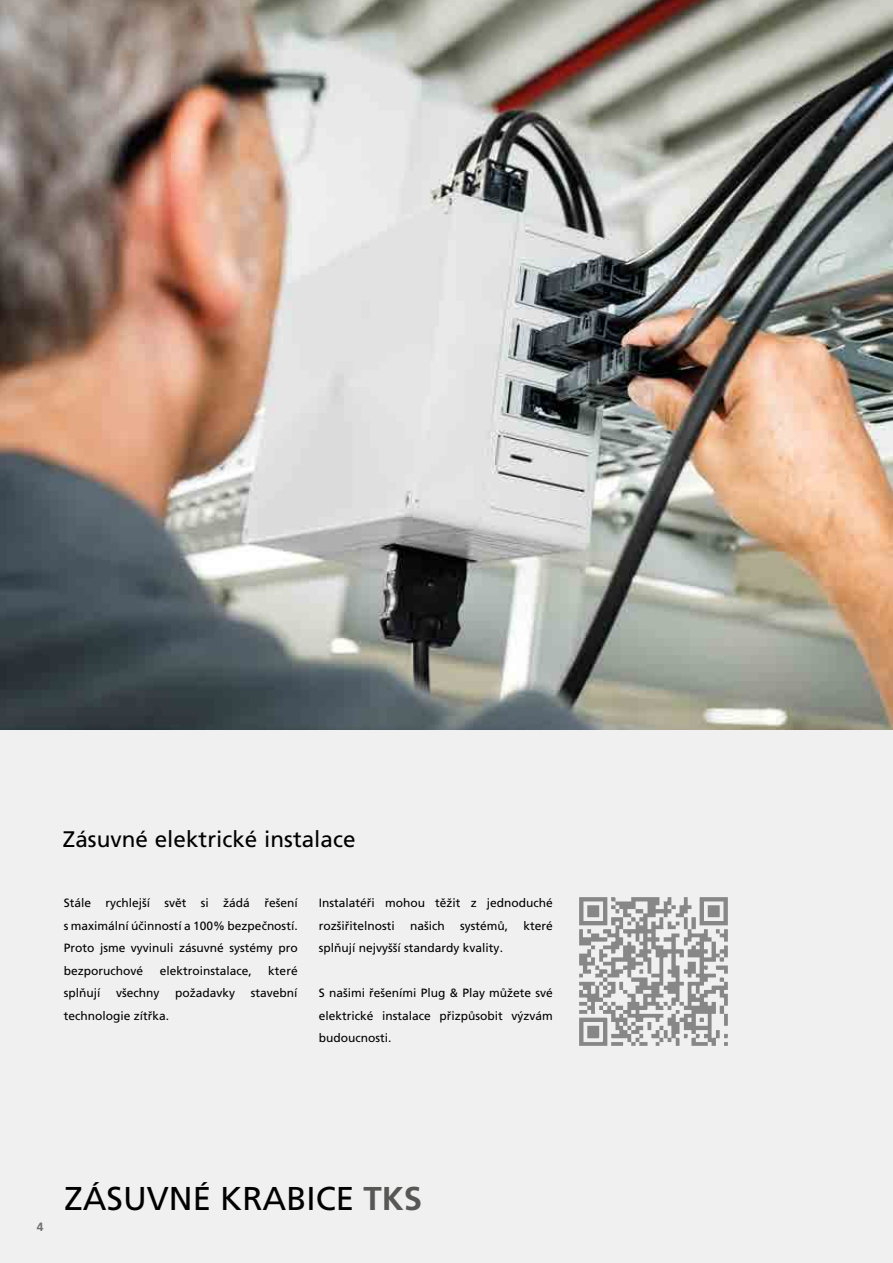
<style>
.page{position:relative;width:893px;height:1263px;background:#fff}
.page>*{position:absolute;margin:0;border:0;box-sizing:border-box;transform-origin:0 0}
.t1{font:33px "Frutiger CE";color:#000}
.t2{font:22.5px "Frutiger CE";color:#000}
.t3{font:12px/22.5px "Frutiger CE";color:#000;text-align:justify}
.t4{font:700 12px "Frutiger CE";color:#706f6f}
.s1{font-weight:700;color:#575756}
</style>
<div class="page">
<img style="left:0;top:0;width:893px;height:730px">
<div style="left:0;top:730px;width:893px;height:533px;background:#f0f0f0"></div>
<img style="left:579px;top:897px;width:149px;height:149px">
<h2 class="t2" style="left:63px;top:826px;width:294px">Zásuvné elektrické instalace</h2>
<p class="t3" style="left:64px;top:892px;width:235px">Stále rychlejší svět si žádá řešení s maximální účinností a 100% bezpečností.<br>Proto jsme vyvinuli zásuvné systémy pro bezporuchové</p>
<p class="t3" style="left:160px;top:959px;width:94px">elektroinstalace,</p>
<p class="t3" style="left:268px;top:959px;width:31px">které</p>
<p class="t3" style="left:64px;top:982px;width:38px">splňují</p>
<p class="t3" style="left:116px;top:982px;width:45px">všechny</p>
<p class="t3" style="left:175px;top:982px;width:62px">požadavky</p>
<p class="t3" style="left:251px;top:982px;width:48px">stavební</p>
<p class="t3" style="left:64px;top:1004px;width:107px">technologie zítřka.</p>
<p class="t3" style="left:319px;top:892px;width:235px">Instalatéři mohou těžit z jednoduché rozšiřitelnosti</p>
<p class="t3" style="left:410px;top:914px;width:36px">našich</p>
<p class="t3" style="left:460px;top:914px;width:50px">systémů,</p>
<p class="t3" style="left:523px;top:914px;width:31px">které</p>
<p class="t3" style="left:319px;top:937px;width:186px">splňují nejvyšší standardy kvality.</p>
<p class="t3" style="left:319px;top:982px;width:235px">S našimi řešeními Plug &amp; Play můžete své elektrické instalace přizpůsobit výzvám budoucnosti.</p>
<p class="t4" style="left:37px;top:1219px;width:8px">4</p>
<h1 class="t1" style="left:64px;top:1180px;width:359px">ZÁSUVNÉ KRABICE <span class="s1">TKS</span></h1>
</div>
